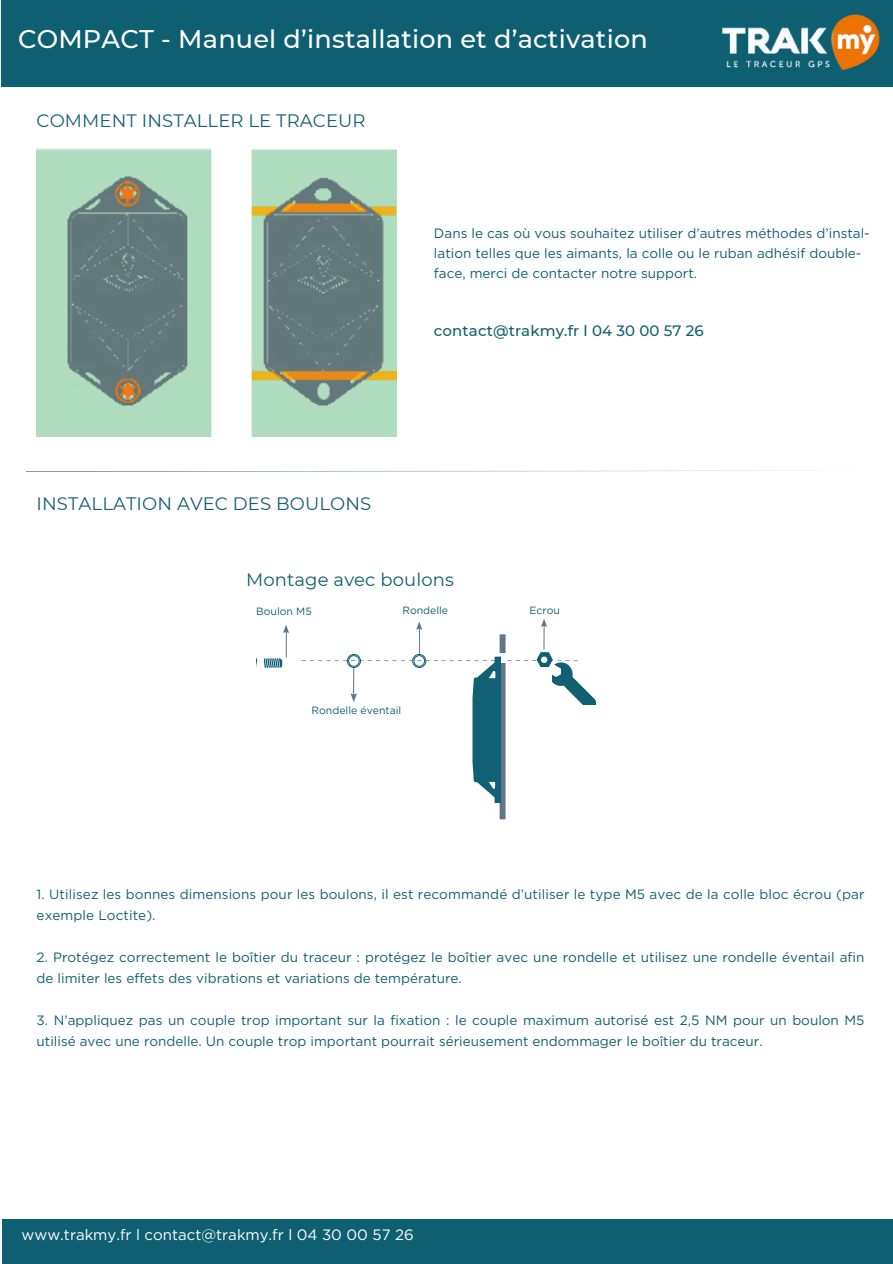
<style>
.page{position:relative;width:893px;height:1264px;background:#fff}
.page>*{position:absolute;margin:0;border:0;box-sizing:border-box;transform-origin:0 0}
.t1{font:500 25.5px "Montserrat";letter-spacing:.01em;color:#fff}
.t2{font:18px "Montserrat";letter-spacing:.005em;color:#156073}
.t3{font:18px "Montserrat";letter-spacing:.005em;color:#105f72}
.t4{font:15px "Gotham";color:#fff}
.t5{font:500 15px "Montserrat";letter-spacing:.01em;color:#116073}
.t6{font:13.5px/20.2px "Gotham";color:#105f72}
.t7{font:10.5px "Gotham";color:#105f72}
</style>
<div class="page">
<div style="left:1px;top:0;width:891px;height:86px;background:#0f5f72"></div>
<img style="left:722px;top:14px;width:157px;height:56px">
<img style="left:37px;top:148px;width:360px;height:288px">
<div style="left:2px;top:1218px;width:890px;height:45px;background:#0f5f72"></div>
<svg style="left:26px;top:471px;width:628px;height:1px"></svg>
<div style="left:499px;top:633px;width:7px;height:187px;background:#617688"></div>
<div style="left:498px;top:632px;width:9px;height:188px;border:1px solid #fff"></div>
<svg style="left:264px;top:625px;width:25px;height:43px"></svg>
<svg style="left:302px;top:618px;width:294px;height:185px"></svg>
<h2 class="t1" style="left:18px;top:23px;width:631px">COMPACT - Manuel d’installation et d’activation</h2>
<p class="t2" style="left:37px;top:109px;width:330px">COMMENT INSTALLER LE TRACEUR</p>
<h6 class="t2" style="left:37px;top:493px;width:336px">INSTALLATION AVEC DES BOULONS</h6>
<p class="t6" style="left:434px;top:223px;width:437px">Dans le cas où vous souhaitez utiliser d’autres méthodes d’instal&shy;lation telles que les aimants, la colle ou le ruban adhésif double&shy;face, merci de contacter notre support.</p>
<p class="t5" style="left:434px;top:321px;width:271px">contact@trakmy.fr l 04 30 00 57 26</p>
<h4 class="t3" style="left:246px;top:568px;width:209px">Montage avec boulons</h4>
<p class="t7" style="left:256px;top:605px;width:57px">Boulon M5</p>
<h6 class="t7" style="left:402px;top:604px;width:47px">Rondelle</h6>
<h6 class="t7" style="left:529px;top:604px;width:32px">Ecrou</h6>
<p class="t7" style="left:311px;top:704px;width:91px">Rondelle éventail</p>
<p class="t6" style="left:37px;top:884px;width:829px">1. Utilisez les bonnes dimensions pour les boulons, il est recommandé d’utiliser le type M5 avec de la colle bloc écrou (par exemple Loctite).</p>
<h2 class="t6" style="left:37px;top:947px;width:829px">2. Protégez correctement le boîtier du traceur : protégez le boîtier avec une rondelle et utilisez une rondelle éventail afin de limiter les effets des vibrations et variations de température.</h2>
<h3 class="t6" style="left:37px;top:1010px;width:829px">3. N’appliquez pas un couple trop important sur la fixation : le couple maximum autorisé est 2,5 NM pour un boulon M5 utilisé avec une rondelle. Un couple trop important pourrait sérieusement endommager le boîtier du traceur.</h3>
<h6 class="t4" style="left:22px;top:1225px;width:394px">www.trakmy.fr l contact@trakmy.fr l 04 30 00 57 26</h6>
</div>
